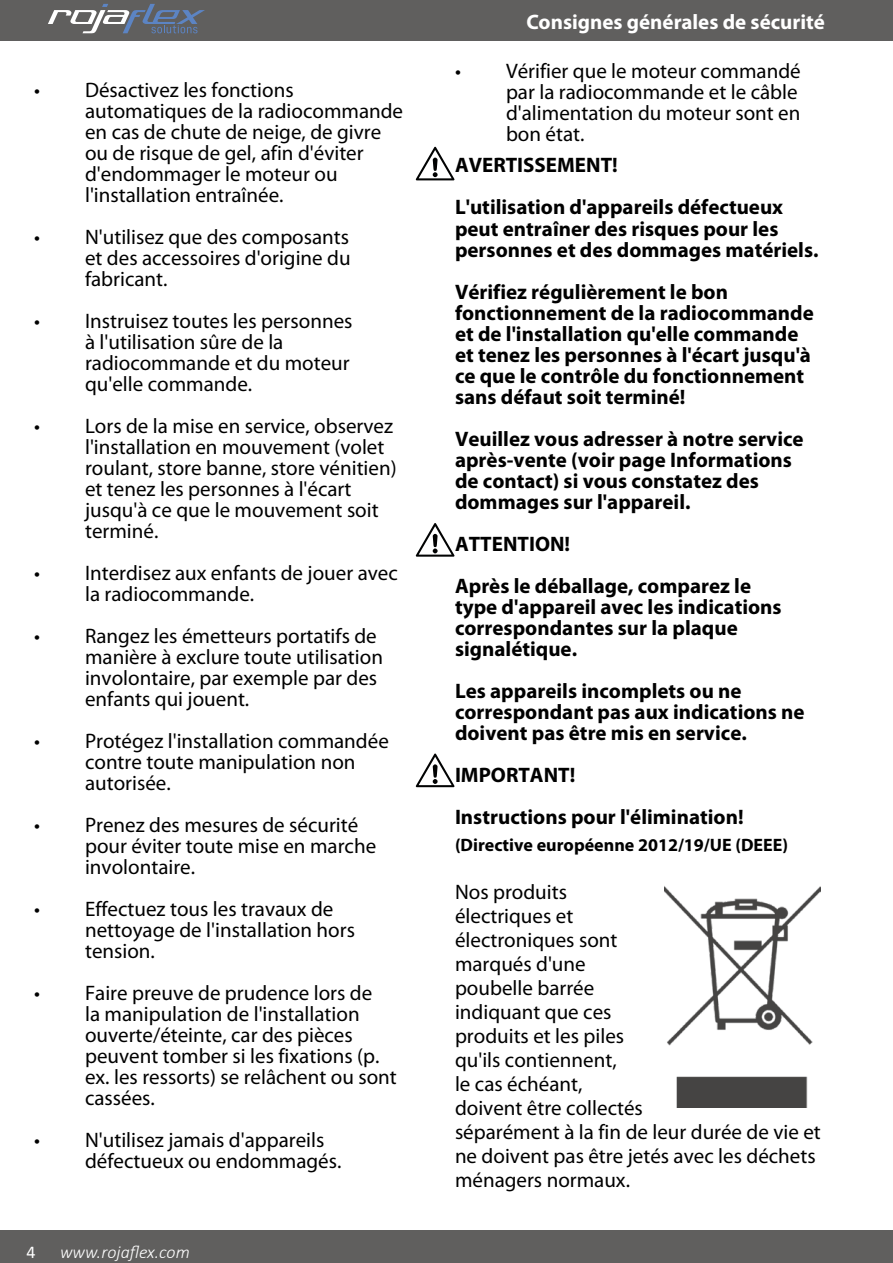
<style>
.page{position:relative;width:893px;height:1263px;background:#fff}
.page>*{position:absolute;margin:0;border:0;box-sizing:border-box;transform-origin:0 0}
.t1{font:21px/21px "Myriad Pro";color:#000}
.t2{font:700 21px/21px "Myriad Pro";color:#000}
.t3{font:700 21px "Myriad Pro";color:#fff}
.t4{font:700 18px "Myriad Pro";color:#000}
.t5{font:italic 300 18px "Calibri";color:#fff}
.t6{font:18px "Calibri";color:#fff}
</style>
<div class="page">
<div style="left:0;top:0;width:893px;height:41px;background:#605f5e"></div>
<div style="left:0;top:1230px;width:893px;height:33px;background:#605f5e"></div>
<svg style="left:48px;top:4px;width:157px;height:29px"></svg>
<img style="left:664px;top:886px;width:156px;height:221px">
<svg style="left:415px;top:753px;width:40px;height:35px"></svg>
<svg style="left:415px;top:146px;width:40px;height:35px"></svg>
<svg style="left:415px;top:523px;width:40px;height:34px"></svg>
<p class="t1" style="left:85px;top:79px;width:320px;text-indent:-51px">• Désactivez les fonctions automatiques de la radiocommande en cas de chute de neige, de givre ou de risque de gel, afin d'éviter d'endommager le moteur ou l'installation entraînée.</p>
<p class="t1" style="left:85px;top:226px;width:267px;text-align:justify;text-indent:-51px">• N'utilisez que des composants et des accessoires d'origine du fabricant.</p>
<p class="t1" style="left:85px;top:310px;width:269px;text-indent:-51px">• Instruisez toutes les personnes à l'utilisation sûre de la radiocommande et du moteur qu'elle commande.</p>
<p class="t1" style="left:85px;top:415px;width:313px;text-indent:-51px">• Lors de la mise en service, observez l'installation en mouvement (volet roulant, store banne, store vénitien) et tenez les personnes à l'écart jusqu'à ce que le mouvement soit terminé.</p>
<p class="t1" style="left:85px;top:562px;width:314px;text-indent:-51px">• Interdisez aux enfants de jouer avec la radiocommande.</p>
<p class="t1" style="left:85px;top:625px;width:299px;text-indent:-51px">• Rangez les émetteurs portatifs de manière à exclure toute utilisation involontaire, par exemple par des enfants qui jouent.</p>
<p class="t1" style="left:85px;top:730px;width:305px;text-indent:-51px">• Protégez l'installation commandée contre toute manipulation non autorisée.</p>
<p class="t1" style="left:85px;top:814px;width:293px;text-indent:-51px">• Prenez des mesures de sécurité pour éviter toute mise en marche involontaire.</p>
<p class="t1" style="left:85px;top:898px;width:271px;text-indent:-51px">• Effectuez tous les travaux de nettoyage de l'installation hors tension.</p>
<p class="t1" style="left:85px;top:982px;width:313px;text-indent:-51px">• Faire preuve de prudence lors de<br>la manipulation de l'installation ouverte/éteinte, car des pièces peuvent tomber si les fixations (p. ex. les ressorts) se relâchent ou sont cassées.</p>
<p class="t1" style="left:85px;top:1129px;width:258px;text-indent:-51px">• N'utilisez jamais d'appareils défectueux ou endommagés.</p>
<p class="t6" style="left:27px;top:1239px;width:11px">4</p>
<p class="t5" style="left:60px;top:1241px;width:131px">www.rojaflex.com</p>
<p class="t3" style="left:526px;top:10px;width:300px">Consignes générales de sécurité</p>
<p class="t1" style="left:506px;top:61px;width:296px;text-indent:-51px">• Vérifier que le moteur commandé par la radiocommande et le câble d'alimentation du moteur sont en bon état.</p>
<p class="t2" style="left:455px;top:145px;width:330px;line-height:42px">AVERTISSEMENT!<br>L'utilisation d'appareils défectueux</p>
<p class="t2" style="left:455px;top:218px;width:365px">peut entraîner des risques pour les personnes et des dommages matériels.</p>
<p class="t2" style="left:455px;top:281px;width:360px">Vérifiez régulièrement le bon fonctionnement de la radiocommande et de l'installation qu'elle commande et tenez les personnes à l'écart jusqu'à ce que le contrôle du fonctionnement sans défaut soit terminé!</p>
<p class="t2" style="left:455px;top:428px;width:350px">Veuillez vous adresser à notre service après-vente (voir page Informations de contact) si vous constatez des dommages sur l'appareil.</p>
<p class="t2" style="left:455px;top:523px;width:298px;line-height:42px">ATTENTION!<br>Après le déballage, comparez le</p>
<p class="t2" style="left:455px;top:596px;width:328px">type d'appareil avec les indications correspondantes sur la plaque signalétique.</p>
<p class="t2" style="left:455px;top:680px;width:351px">Les appareils incomplets ou ne correspondant pas aux indications ne doivent pas être mis en service.</p>
<p class="t2" style="left:455px;top:754px;width:290px;line-height:42px">IMPORTANT!<br>Instructions pour l'élimination!</p>
<p class="t4" style="left:455px;top:834px;width:335px">(Directive européenne 2012/19/UE (DEEE)</p>
<p class="t1" style="left:455px;top:880px;width:367px;line-height:24px">Nos produits<br>électriques et<br>électroniques sont<br>marqués d'une<br>poubelle barrée<br>indiquant que ces<br>produits et les piles<br>qu'ils contiennent,<br>le cas échéant,<br>doivent être collectés<br>séparément à la fin de leur durée de vie et ne doivent pas être jetés avec les déchets ménagers normaux.</p>
</div>
